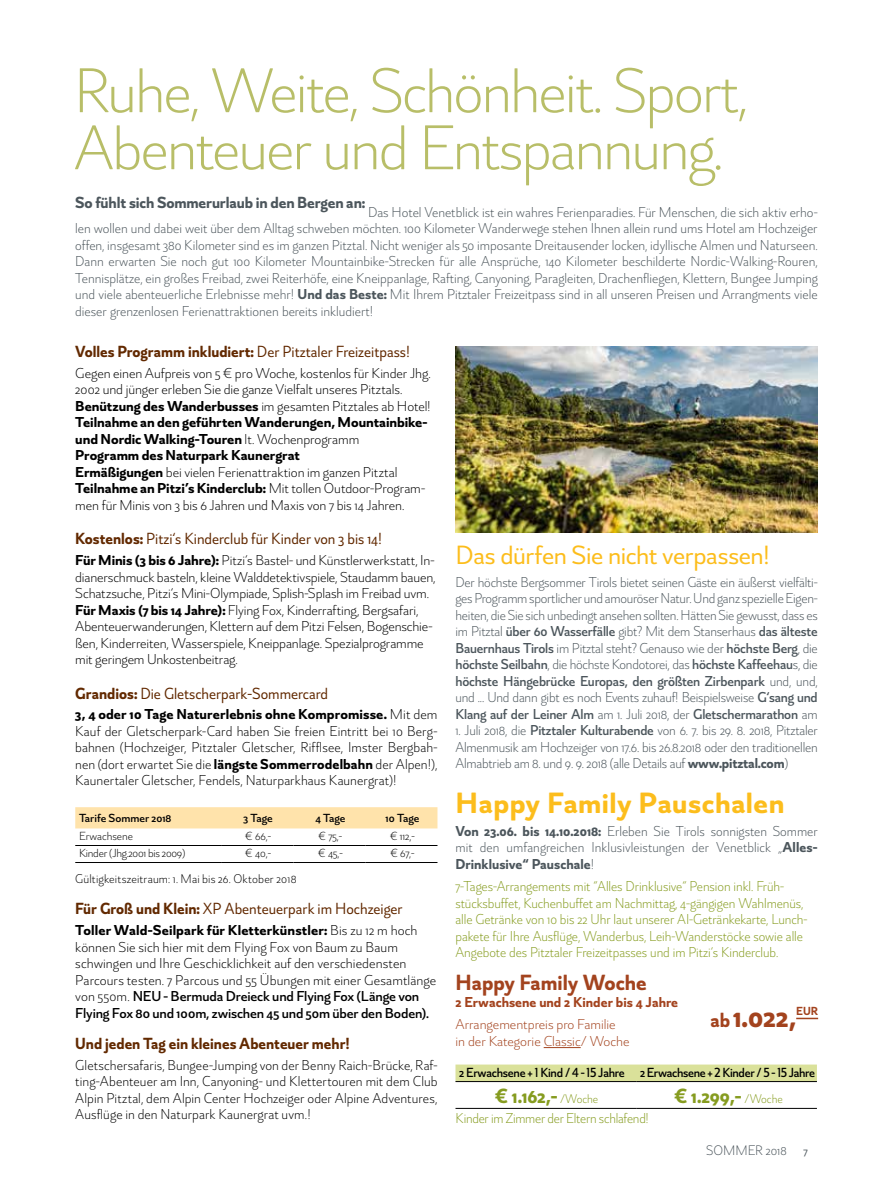
<style>
.page{position:relative;width:893px;height:1191px;background:#fff}
.page>*{position:absolute;margin:0;border:0;box-sizing:border-box;transform-origin:0 0}
.t1{font:300 64.5px/57px "Alpinist";letter-spacing:-.03em;color:#b8be68}
.t2{font:700 31.5px "Alpinist";color:#a3431e;scale:.94 1}
.t3{font:700 30px "Alpinist";letter-spacing:.015em;color:#fcbd1c}
.t4{font:27px "Alpinist";letter-spacing:-.015em;color:#fcbd1c}
.t5{font:700 22.5px "Alpinist";color:#a3431e;scale:.96 1}
.t6{font:700 21px "Alpinist";letter-spacing:-.01em;color:#869c20;scale:.95 1}
.t7{font:16.5px "Alpinist";color:#622900;scale:.94 1}
.t8{font:700 16.5px "Alpinist";color:#622900;scale:.94 1}
.t9{font:700 16.5px "Alpinist";letter-spacing:-.01em;color:#4c565c;scale:.96 1}
.t10{font:300 14.7px/16.5px "Alpinist";letter-spacing:-.005em;color:#000}
.t11{font:300 14.7px/16.5px "Alpinist";letter-spacing:-.015em;color:#4c565c;text-align:justify;scale:.96 1}
.t12{font:300 14.7px/16.5px "Alpinist";letter-spacing:-.015em;color:#4c565c;text-align:justify}
.t13{font:300 14.7px/16.5px "Alpinist";letter-spacing:-.005em;color:#869c20;scale:.96 1}
.t14{font:300 14.7px/16.5px "Alpinist";color:#a3431e}
.t15{font:300 14.7px "Alpinist";letter-spacing:-.005em;color:#869c20;scale:.95 1}
.t16{font:700 14.7px "Alpinist";color:#a3431e;scale:.96 1}
.t17{font:300 14.1px "Alpinist";color:#4c565c}
.t18{font:500 13.5px "Alpinist";letter-spacing:-.025em;color:#000;scale:.94 1}
.t19{font:300 12.9px "Alpinist";letter-spacing:.01em;color:#000}
.t20{font:300 12px "Alpinist";letter-spacing:-.02em;color:#000}
.t21{font:500 12px "Alpinist";color:#000}
.t22{font:300 12px "Alpinist";color:#000}
.t23{font:700 12px "Alpinist";color:#a3431e;scale:.94 1}
.s1{font-weight:700}
.s2{font-weight:400}
.s3{font-weight:500}
.s4{font-weight:300;font-size:12.9px}
.s5{font-size:21px}
.s6{font-weight:400;font-size:12px}
</style>
<div class="page">
<div style="left:75px;top:807px;width:362px;height:21px;background:#ffe3ab"></div>
<hr style="left:75px;top:845px;width:146px;height:1px;background:#000">
<hr style="left:221px;top:845px;width:72px;height:1px;background:#000">
<hr style="left:293px;top:845px;width:73px;height:1px;background:#000">
<hr style="left:366px;top:845px;width:71px;height:1px;background:#000">
<hr style="left:75px;top:862px;width:146px;height:1px;background:#000">
<hr style="left:221px;top:862px;width:72px;height:1px;background:#000">
<hr style="left:293px;top:862px;width:73px;height:1px;background:#000">
<hr style="left:366px;top:862px;width:71px;height:1px;background:#000">
<hr style="left:544px;top:1047px;width:37px;height:1px;background:#a3431e">
<div style="left:455px;top:1064px;width:362px;height:17px;background:#dae19a"></div>
<hr style="left:455px;top:1081px;width:181px;height:1px;background:#000">
<hr style="left:636px;top:1081px;width:181px;height:1px;background:#000">
<hr style="left:455px;top:1108px;width:181px;height:1px;background:#000">
<hr style="left:636px;top:1108px;width:181px;height:1px;background:#000">
<img style="left:455px;top:347px;width:363px;height:186px">
<hr style="left:796px;top:1017px;width:22px;height:2px;background:#a3431e">
<h1 class="t1" style="left:74px;top:64px;width:676px">Ruhe, Weite, Schönheit. Sport,<br>Abenteuer und Entspannung.</h1>
<p class="t9" style="left:75px;top:191px;width:304px">So fühlt sich Sommerurlaub in den Bergen an:</p>
<p class="t12" style="left:75px;top:204px;width:744px;text-indent:293px">Das Hotel Venetblick ist ein wahres Ferienparadies. Für Menschen, die sich aktiv erho&shy;len wollen und dabei weit über dem Alltag schweben möchten. 100 Kilometer Wanderwege stehen Ihnen allein rund ums Hotel am Hochzeiger offen, insgesamt 380 Kilometer sind es im ganzen Pitztal. Nicht weniger als 50 imposante Dreitausender locken, idyllische Almen und Naturseen.<br>Dann erwarten Sie noch gut 100 Kilometer Mountainbike-Strecken für alle Ansprüche, 140 Kilometer beschilderte Nordic-Walking-Rouren, Tennisplätze, ein großes Freibad, zwei Reiterhöfe, eine Kneippanlage, Rafting, Canyoning, Paragleiten, Drachenfliegen, Klettern, Bungee Jumping und viele abenteuerliche Erlebnisse mehr! <span class="s1">Und das Beste:</span> Mit Ihrem Pitztaler Freizeitpass sind in all unseren Preisen und Arrangments viele dieser grenzenlosen Ferienattraktionen bereits inkludiert!</p>
<p class="t8" style="left:75px;top:341px;width:358px">Volles Programm inkludiert: <span class="s2">Der Pitztaler Freizeitpass!</span></p>
<p class="t10" style="left:75px;top:365px;width:357px">Gegen einen Aufpreis von 5 € pro Woche, kostenlos für Kinder Jhg.<br>2002 und jünger erleben Sie die ganze Vielfalt unseres Pitztals.<br><span class="s1">Benützung des Wanderbusses</span> im gesamten Pitztales ab Hotel!<br><span class="s1">Teilnahme an den geführten Wanderungen, Mountainbike&shy;und Nordic Walking-Touren</span> lt. Wochenprogramm<br><span class="s1">Programm des Naturpark Kaunergrat<br>Ermäßigungen</span> bei vielen Ferienattraktion im ganzen Pitztal <span class="s1">Teilnahme an Pitzi’s Kinderclub:</span> Mit tollen Outdoor-Program&shy;men für Minis von 3 bis 6 Jahren und Maxis von 7 bis 14 Jahren.</p>
<p class="t7" style="left:75px;top:529px;width:328px"><span class="s1">Kostenlos:</span> Pitzi‘s Kinderclub für Kinder von 3 bis 14!</p>
<p class="t10" style="left:75px;top:552px;width:362px"><span class="s1">Für Minis (3 bis 6 Jahre):</span> Pitzi‘s Bastel- und Künstlerwerkstatt, In&shy;dianerschmuck basteln, kleine Walddetektivspiele, Staudamm bauen, Schatzsuche, Pitzi‘s Mini-Olympiade, Splish-Splash im Freibad uvm.<br><span class="s1">Für Maxis (7 bis 14 Jahre):</span> Flying Fox, Kinderrafting, Bergsafari, Abenteuerwanderungen, Klettern auf dem Pitzi Felsen, Bogenschie&shy;ßen, Kinderreiten, Wasserspiele, Kneippanlage. Spezialprogramme mit geringem Unkostenbeitrag.</p>
<p class="t7" style="left:75px;top:683px;width:270px"><span class="s1">Grandios:</span> Die Gletscherpark-Sommercard</p>
<p class="t10" style="left:75px;top:706px;width:364px;text-align:justify"><span class="s1">3, 4 oder 10 Tage Naturerlebnis ohne Kompromisse.</span> Mit dem Kauf der Gletscherpark-Card haben Sie freien Eintritt bei 10 Berg&shy;bahnen (Hochzeiger, Pitztaler Gletscher, Rifflsee, Imster Bergbah&shy;nen (dort erwartet Sie die <span class="s1">längste Sommerrodelbahn</span> der Alpen!), Kaunertaler Gletscher, Fendels, Naturparkhaus Kaunergrat)!</p>
<p class="t21" style="left:79px;top:811px;width:94px">Tarife Sommer 2018</p>
<p class="t21" style="left:244px;top:811px;width:31px">3 Tage</p>
<p class="t21" style="left:315px;top:811px;width:32px">4 Tage</p>
<p class="t21" style="left:386px;top:811px;width:35px">10 Tage</p>
<p class="t22" style="left:79px;top:829px;width:55px">Erwachsene</p>
<p class="t20" style="left:245px;top:829px;width:27px">€ 66,-</p>
<p class="t20" style="left:319px;top:829px;width:25px">€ 75,-</p>
<p class="t20" style="left:390px;top:829px;width:26px">€ 112,-</p>
<p class="t20" style="left:79px;top:846px;width:108px">Kinder (Jhg.2001 bis 2009)</p>
<p class="t20" style="left:245px;top:846px;width:27px">€ 40,-</p>
<p class="t20" style="left:318px;top:846px;width:26px">€ 45,-</p>
<p class="t20" style="left:390px;top:846px;width:26px">€ 67,-</p>
<p class="t19" style="left:75px;top:871px;width:223px">Gültigkeitszeitraum: 1. Mai bis 26. Oktober 2018</p>
<p class="t7" style="left:75px;top:899px;width:350px"><span class="s1">Für Groß und Klein:</span> XP Abenteuerpark im Hochzeiger</p>
<p class="t10" style="left:75px;top:922px;width:363px"><span class="s1">Toller Wald-Seilpark für Kletterkünstler:</span> Bis zu 12 m hoch können Sie sich hier mit dem Flying Fox von Baum zu Baum schwingen und Ihre Geschicklichkeit auf den verschiedensten Parcours testen. 7 Parcous und 55 Übungen mit einer Gesamtlänge von 550m. <span class="s3">NEU - Bermuda Dreieck und Flying Fox (Länge von Flying Fox 80 und 100m, zwischen 45 und 50m über den Boden).</span></p>
<p class="t8" style="left:75px;top:1033px;width:294px">Und jeden Tag ein kleines Abenteuer mehr!</p>
<p class="t10" style="left:75px;top:1057px;width:364px;text-align:justify">Gletschersafaris, Bungee-Jumping von der Benny Raich-Brücke, Raf&shy;ting-Abenteuer am Inn, Canyoning- und Klettertouren mit dem Club Alpin Pitztal, dem Alpin Center Hochzeiger oder Alpine Adventures, Ausflüge in den Naturpark Kaunergrat uvm.!</p>
<h3 class="t4" style="left:455px;top:539px;width:316px">Das dürfen Sie nicht verpassen!</h3>
<p class="t11" style="left:455px;top:574px;width:379px">Der höchste Bergsommer Tirols bietet seinen Gäste ein äußerst vielfälti&shy;ges Programm sportlicher und amouröser Natur. Und ganz spezielle Eigen&shy;heiten, die Sie sich unbedingt ansehen sollten. Hätten Sie gewusst, dass es im Pitztal <span class="s3">über 60 Wasserfälle</span> gibt? Mit dem Stanserhaus <span class="s3">das älteste Bauernhaus Tirols</span> im Pitztal steht? Genauso wie der <span class="s3">höchste Berg</span>, die <span class="s3">höchste Seilbahn</span>, die höchste Kondotorei, das <span class="s3">höchste Kaffeehau</span>s, die <span class="s3">höchste Hängebrücke Europas, den größten Zirbenpark</span> und, und, und ... Und dann gibt es noch Events zuhauf! Beispielsweise <span class="s3">G‘sang und Klang auf der Leiner Alm</span> am 1. Juli 2018, der <span class="s3">Gletschermarathon</span> am</p>
<p class="t11" style="left:455px;top:722px;width:379px">1. Juli 2018, die <span class="s3">Pitztaler Kulturabende</span> von 6. 7. bis 29. 8. 2018, Pitztaler Almenmusik am Hochzeiger von 17.6. bis 26.8.2018 oder den traditionellen Almabtrieb am 8. und 9. 9. 2018 (alle Details auf <span class="s1">www.pitztal.com</span>)</p>
<h3 class="t3" style="left:455px;top:784px;width:330px">Happy Family Pauschalen</h3>
<p class="t11" style="left:455px;top:823px;width:379px"><span class="s1">Von 23.06. bis 14.10.2018:</span> Erleben Sie Tirols sonnigsten Sommer mit den umfangreichen Inklusivleistungen der Venetblick „<span class="s1">Alles-Drinklusive“ Pauschale</span>!</p>
<p class="t13" style="left:455px;top:878px;width:368px">7-Tages-Arrangements mit “Alles Drinklusive“ Pension inkl. Früh&shy;stücksbuffet, Kuchenbuffet am Nachmittag, 4-gängigen Wahlmenüs, alle Getränke von 10 bis 22 Uhr laut unserer AI-Getränkekarte, Lunch&shy;pakete für Ihre Ausflüge, Wanderbus, Leih-Wanderstöcke sowie alle Angebote des Pitztaler Freizeitpasses und im Pitzi‘s Kinderclub.</p>
<h3 class="t5" style="left:455px;top:968px;width:201px">Happy Family Woche</h3>
<p class="t16" style="left:455px;top:992px;width:233px">2 Erwachsene und 2 Kinder bis 4 Jahre</p>
<p class="t14" style="left:455px;top:1016px;width:175px">Arrangementpreis pro Familie<br>in der Kategorie Classic/ Woche</p>
<p class="t18" style="left:459px;top:1064px;width:380px">2 Erwachsene + 1 Kind / 4 - 15 Jahre 2 Erwachsene + 2 Kinder / 5 - 15 Jahre</p>
<h3 class="t6" style="left:495px;top:1082px;width:110px">€ 1.162,- <span class="s4">/Woche</span></h3>
<h3 class="t6" style="left:675px;top:1082px;width:115px">€ 1.299,- <span class="s4">/Woche</span></h3>
<p class="t15" style="left:455px;top:1110px;width:205px">Kinder im Zimmer der Eltern schlafend!</p>
<p class="t23" style="left:796px;top:1003px;width:25px">EUR</p>
<h2 class="t2" style="left:711px;top:997px;width:93px"><span class="s5">ab</span>1.022,</h2>
<p class="t17" style="left:706px;top:1142px;width:103px">SOMMER 2018 <span class="s6">7</span></p>
</div>
